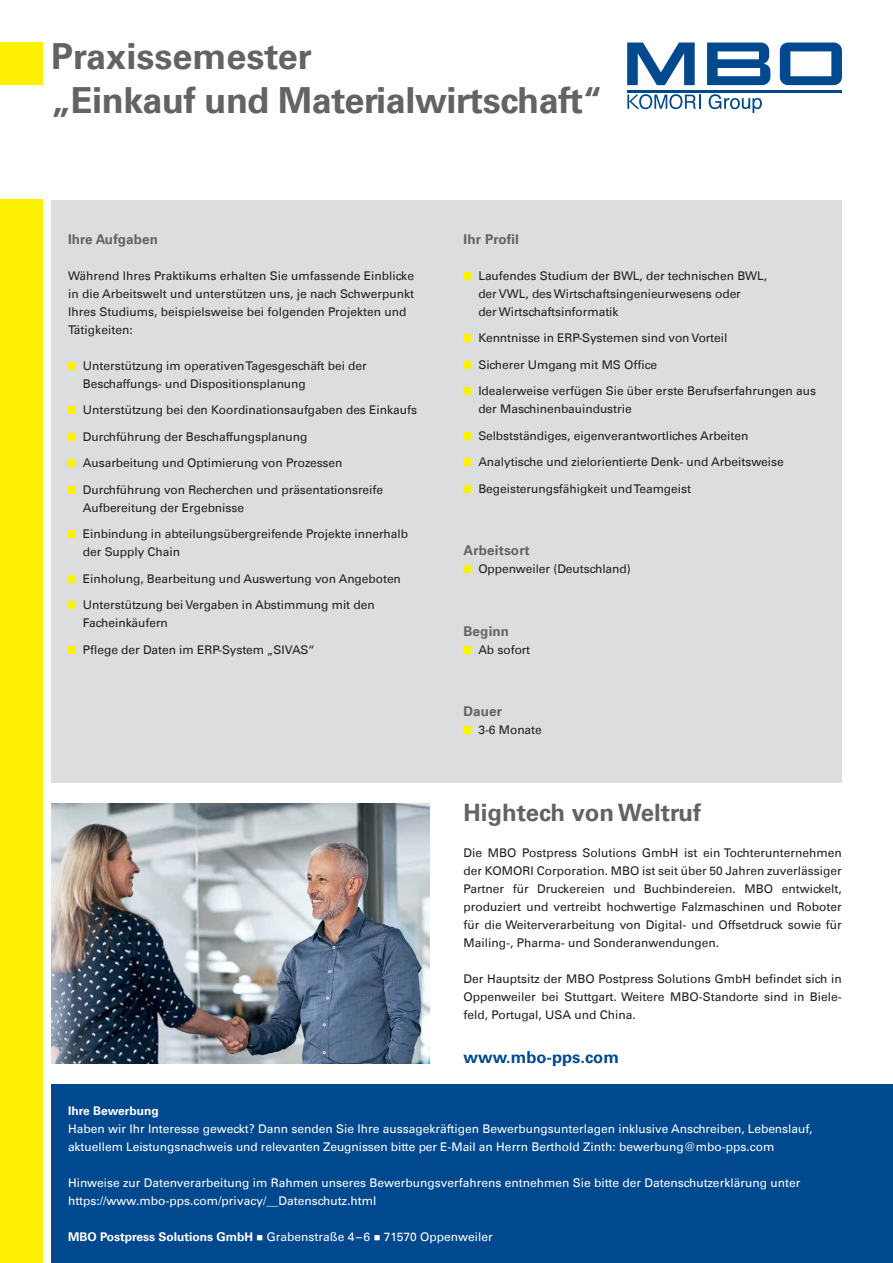
<style>
.page{position:relative;width:893px;height:1263px;background:#fff}
.page>*{position:absolute;margin:0;border:0;box-sizing:border-box;transform-origin:0 0}
.t1{font:700 36px/44.1px "Univers LT";letter-spacing:-.01em;color:#636366}
.t2{font:700 24px "Univers LT";color:#636366}
.t3{font:700 16.5px "Univers LT";color:#01498e}
.t4{font:700 13.5px "Univers LT";letter-spacing:.01em;color:#636366}
.t5{font:12px/18px "Univers LT";letter-spacing:-.005em;color:#231f20}
.t6{font:12px/18px "Univers LT";color:#fff}
.t7{font:700 12px "Univers LT";color:#fff}
.s1{font-weight:700}
</style>
<div class="page">
<div style="left:51px;top:200px;width:791px;height:582px;background:#dcdddf"></div>
<div style="left:68px;top:362px;width:8px;height:8px;background:#fff101"></div>
<div style="left:68px;top:406px;width:8px;height:8px;background:#fff101"></div>
<div style="left:68px;top:433px;width:8px;height:8px;background:#fff101"></div>
<div style="left:68px;top:459px;width:8px;height:8px;background:#fff101"></div>
<div style="left:68px;top:486px;width:8px;height:8px;background:#fff101"></div>
<div style="left:68px;top:530px;width:8px;height:8px;background:#fff101"></div>
<div style="left:68px;top:575px;width:8px;height:8px;background:#fff101"></div>
<div style="left:68px;top:601px;width:8px;height:8px;background:#fff101"></div>
<div style="left:68px;top:646px;width:8px;height:8px;background:#fff101"></div>
<div style="left:463px;top:272px;width:8px;height:8px;background:#fff101"></div>
<div style="left:463px;top:334px;width:8px;height:8px;background:#fff101"></div>
<div style="left:463px;top:361px;width:8px;height:8px;background:#fff101"></div>
<div style="left:463px;top:387px;width:8px;height:8px;background:#fff101"></div>
<div style="left:463px;top:432px;width:8px;height:8px;background:#fff101"></div>
<div style="left:463px;top:458px;width:8px;height:8px;background:#fff101"></div>
<div style="left:463px;top:485px;width:8px;height:8px;background:#fff101"></div>
<div style="left:463px;top:565px;width:8px;height:8px;background:#fff101"></div>
<div style="left:463px;top:646px;width:8px;height:8px;background:#fff101"></div>
<div style="left:463px;top:727px;width:8px;height:7px;background:#fff101"></div>
<div style="left:0;top:43px;width:43px;height:42px;background:#fff101"></div>
<div style="left:0;top:200px;width:43px;height:1063px;background:#fff101"></div>
<div style="left:51px;top:1084px;width:842px;height:179px;background:#01498e"></div>
<svg style="left:780px;top:43px;width:62px;height:42px"></svg>
<svg style="left:627px;top:43px;width:68px;height:42px"></svg>
<svg style="left:709px;top:94px;width:53px;height:19px"></svg>
<svg style="left:627px;top:94px;width:73px;height:15px"></svg>
<hr style="left:627px;top:90px;width:215px;height:2px;background:#01498e">
<svg style="left:707px;top:43px;width:63px;height:42px"></svg>
<img style="left:51px;top:804px;width:378px;height:259px">
<h1 class="t1" style="left:51px;top:34px;width:553px">Praxissemester<br>„Einkauf und Materialwirtschaft“</h1>
<p class="t4" style="left:68px;top:231px;width:91px">Ihre Aufgaben</p>
<p class="t5" style="left:68px;top:266px;width:348px">Während Ihres Praktikums erhalten Sie umfassende Einblicke in die Arbeitswelt und unterstützen uns, je nach Schwerpunkt Ihres Studiums, beispielsweise bei folgenden Projekten und Tätigkeiten:</p>
<p class="t5" style="left:83px;top:356px;width:285px">Unterstützung im operativen Tagesgeschäft bei der<br>Beschaffungs- und Dispositionsplanung</p>
<p class="t5" style="left:83px;top:401px;width:336px">Unterstützung bei den Koordinationsaufgaben des Einkaufs</p>
<p class="t5" style="left:83px;top:427px;width:226px">Durchführung der Beschaffungsplanung</p>
<p class="t5" style="left:83px;top:454px;width:261px">Ausarbeitung und Optimierung von Prozessen</p>
<p class="t5" style="left:83px;top:480px;width:302px">Durchführung von Recherchen und präsentationsreife<br>Aufbereitung der Ergebnisse</p>
<p class="t5" style="left:83px;top:525px;width:327px">Einbindung in abteilungsübergreifende Projekte innerhalb der Supply Chain</p>
<p class="t5" style="left:83px;top:569px;width:320px">Einholung, Bearbeitung und Auswertung von Angeboten</p>
<p class="t5" style="left:83px;top:596px;width:293px">Unterstützung bei Vergaben in Abstimmung mit den<br>Facheinkäufern</p>
<p class="t5" style="left:83px;top:640px;width:234px">Pflege der Daten im ERP-System „SIVAS“</p>
<p class="t4" style="left:463px;top:231px;width:57px">Ihr Profil</p>
<p class="t5" style="left:478px;top:266px;width:290px">Laufendes Studium der BWL, der technischen BWL, der VWL, des Wirtschaftsingenieurwesens oder<br>der Wirtschaftsinformatik</p>
<p class="t5" style="left:478px;top:329px;width:251px">Kenntnisse in ERP-Systemen sind von Vorteil</p>
<p class="t5" style="left:478px;top:355px;width:180px">Sicherer Umgang mit MS Office</p>
<p class="t5" style="left:478px;top:382px;width:339px">Idealerweise verfügen Sie über erste Berufserfahrungen aus der Maschinenbauindustrie</p>
<p class="t5" style="left:478px;top:426px;width:271px">Selbstständiges, eigenverantwortliches Arbeiten</p>
<p class="t5" style="left:478px;top:453px;width:307px">Analytische und zielorientierte Denk- und Arbeitsweise</p>
<p class="t5" style="left:478px;top:479px;width:214px">Begeisterungsfähigkeit und Teamgeist</p>
<p class="t4" style="left:463px;top:542px;width:68px">Arbeitsort</p>
<p class="t5" style="left:478px;top:560px;width:154px">Oppenweiler (Deutschland)</p>
<p class="t4" style="left:463px;top:623px;width:47px">Beginn</p>
<p class="t5" style="left:478px;top:640px;width:53px">Ab sofort</p>
<p class="t4" style="left:463px;top:703px;width:40px">Dauer</p>
<p class="t5" style="left:478px;top:721px;width:65px">3-6 Monate</p>
<h2 class="t2" style="left:463px;top:799px;width:239px">Hightech von Weltruf</h2>
<p class="t5" style="left:463px;top:844px;width:380px;text-align:justify">Die MBO Postpress Solutions GmbH ist ein Tochterunternehmen der KOMORI Corporation. MBO ist seit über 50 Jahren zuverlässiger Partner für Druckereien und Buchbindereien. MBO entwickelt, produziert und vertreibt hochwertige Falzmaschinen und Roboter für die Weiterverarbeitung von Digital- und Offsetdruck sowie für Mailing-, Pharma- und Sonderanwendungen.</p>
<p class="t5" style="left:463px;top:970px;width:380px;text-align:justify">Der Hauptsitz der MBO Postpress Solutions GmbH befindet sich in Oppenweiler bei Stuttgart. Weitere MBO-Standorte sind in Biele&shy;feld, Portugal, USA und China.</p>
<h3 class="t3" style="left:463px;top:1047px;width:157px">www.mbo-pps.com</h3>
<p class="t7" style="left:68px;top:1104px;width:92px">Ihre Bewerbung</p>
<p class="t6" style="left:68px;top:1120px;width:746px">Haben wir Ihr Interesse geweckt? Dann senden Sie Ihre aussagekräftigen Bewerbungsunterlagen inklusive Anschreiben, Lebenslauf, aktuellem Leistungsnachweis und relevanten Zeugnissen bitte per E-Mail an Herrn Berthold Zinth: bewerbung@mbo-pps.com</p>
<p class="t6" style="left:68px;top:1174px;width:734px">Hinweise zur Datenverarbeitung im Rahmen unseres Bewerbungsverfahrens entnehmen Sie bitte der Datenschutzerklärung unter https://www.mbo-pps.com/privacy/__Datenschutz.html</p>
<p class="t6" style="left:68px;top:1228px;width:426px"><span class="s1">MBO Postpress Solutions GmbH</span> ■ Grabenstraße 4–6 ■ 71570 Oppenweiler</p>
</div>
